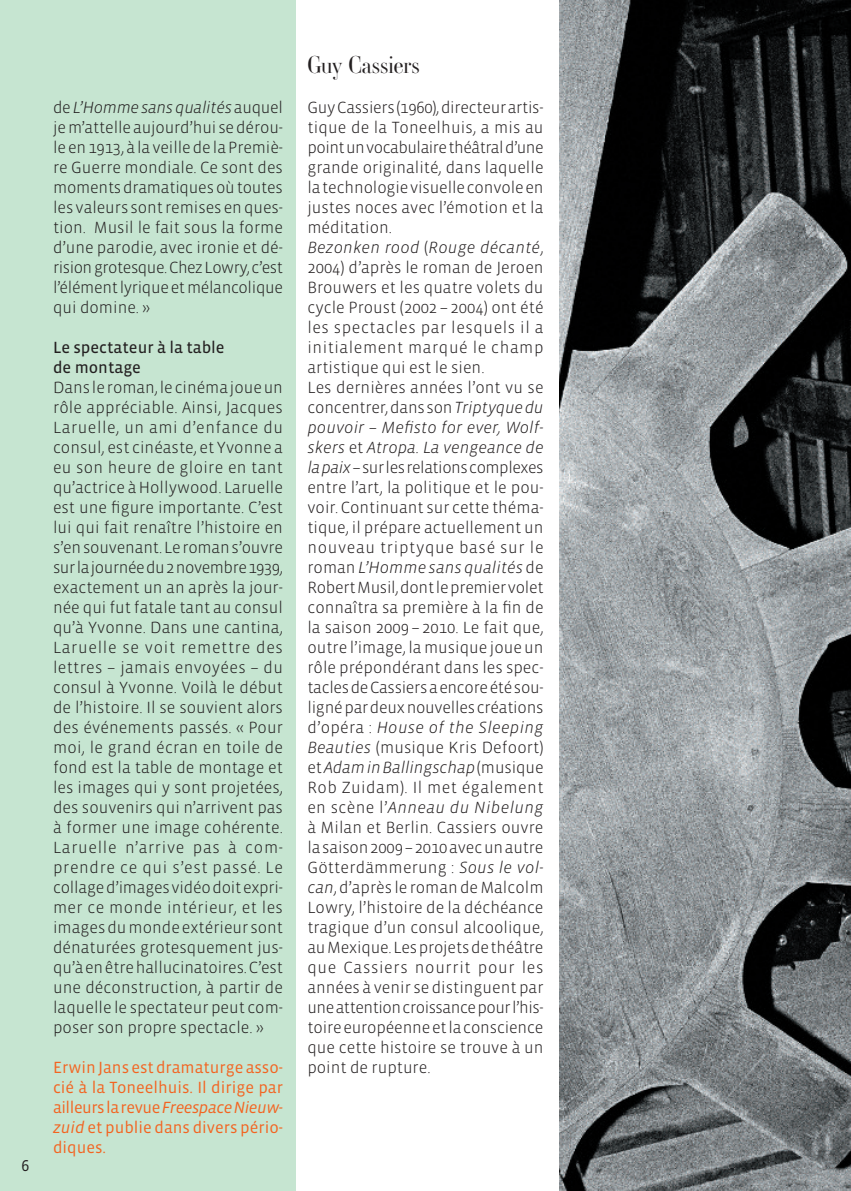
<style>
.page{position:relative;width:851px;height:1191px;background:#fff}
.page>*{position:absolute;margin:0;border:0;box-sizing:border-box;transform-origin:0 0}
.t1{font:300 24px "Ambroise Hu";color:#231f20}
.t2{font:300 16.6px/20px "Vista Sans OT";color:#231f20;text-align:justify}
.t3{font:16.6px/20px "Vista Sans OT";color:#f36421;text-align:justify}
.t4{font:16.6px/20px "Vista Sans OT";color:#231f20}
.t5{font:16px "Vista Sans OT";color:#231f20}
.s1{font-style:italic}
</style>
<div class="page">
<div style="left:0;top:0;width:296px;height:1191px;background:#c6e5d1"></div>
<img style="left:559px;top:0;width:291px;height:1191px">
<p class="t5" style="left:22px;top:1155px;width:9px">6</p>
<p class="t2" style="left:53px;top:97px;width:231px">de<span class="s1">L’Hommesansqualités</span>auquel jem’attelleaujourd’hui sedérou&shy;leen1913,àlaveilledelaPremiè&shy;re Guerre mondiale. Ce sont des momentsdramatiquesoùtoutes les valeurs sontremisesenques&shy;tion. Musil le fait sous la forme d’une parodie, avec ironie et dé&shy;risiongrotesque.ChezLowry,c’est l’élémentlyriqueetmélancolique qui domine. »</p>
<p class="t4" style="left:53px;top:337px;width:173px">Le spectateur à la table de montage</p>
<p class="t2" style="left:53px;top:377px;width:231px">Dansleroman,lecinémajoueun rôle appréciable. Ainsi, Jacques Laruelle, un ami d’enfance du consul, est cinéaste, et Yvonne a eu son heure de gloire en tant qu’actrice àHollywood. Laruelle est une figure importante. C’est lui qui fait renaître l’histoire en s’ensouvenant.Leromans’ouvre surlajournéedu2novembre1939, exactement un an après la jour&shy;née qui fut fatale tant au consul qu’à Yvonne. Dans une cantina, Laruelle se voit remettre des lettres – jamais envoyées – du consul à Yvonne. Voilà le début de l’histoire. Il se souvient alors des événements passés. « Pour moi, le grand écran en toile de fond est la table de montage et les images qui y sont projetées, des souvenirs qui n’arrivent pas à former une image cohérente.<br>Laruelle n’arrive pas à com&shy;prendre ce qui s’est passé. Le collaged’imagesvidéodoitexpri&shy;mer ce monde intérieur, et les imagesdumondeextérieur sont dénaturées grotesquement jus&shy;qu’àenêtrehallucinatoires.C’est une déconstruction, à partir de laquelle le spectateur peut com&shy;poser son propre spectacle. »</p>
<p class="t3" style="left:53px;top:1057px;width:231px">ErwinJans estdramaturge asso&shy;cié à la Toneelhuis. Il dirige par ailleurslarevue<span class="s1">FreespaceNieuw&shy;zuid</span> et publie dans divers pério&shy;diques.</p>
<h1 class="t1" style="left:307px;top:56px;width:114px">Guy cassiers</h1>
<p class="t2" style="left:307px;top:97px;width:238px;text-align:left">GuyCassiers(1960),directeurartis&shy;tique de la Toneelhuis, a mis au pointunvocabulairethéâtrald’une grande originalité, dans laquelle latechnologievisuelleconvoleen justes noces avec l’émotion et la méditation.<br><span class="s1">Bezonken rood</span> (<span class="s1">Rouge décanté</span>,<br>2004) d’après le roman de Jeroen<br>Brouwers et les quatre volets du cycle Proust (2002 – 2004) ont été les spectacles par lesquels il a initialement marqué le champ artistique qui est le sien.<br>Les dernières années l’ont vu se concentrer,dansson<span class="s1">Triptyquedu pouvoir – Mefisto for ever, Wolf&shy;skers</span> et <span class="s1">Atropa. La vengeance de lapaix</span>–surlesrelationscomplexes entre l’art, la politique et le pou&shy;voir. Continuant sur cette théma&shy;tique, il prépare actuellement un nouveau triptyque basé sur le roman<span class="s1">L’Homme sans qualités</span> de<br>RobertMusil,dontlepremiervolet connaîtra sa première à la fin de la saison 2009 – 2010. Le fait que, outre l’image, la musique joueun rôle prépondérant dans les spec&shy;taclesdeCassiersaencoreétésou&shy;lignépardeuxnouvellescréations d’opéra : <span class="s1">House of the Sleeping<br>Beauties</span> (musique Kris Defoort) et<span class="s1">AdaminBallingschap</span>(musique<br>Rob Zuidam). Il met également en scène l’<span class="s1">Anneau du Nibelung </span>à Milan et Berlin. Cassiers ouvre lasaison2009–2010avecunautre<br>Götterdämmerung : <span class="s1">Sous le vol&shy;can</span>,d’après le romandeMalcolm<br>Lowry, l’histoire de la déchéance tragique d’un consul alcoolique, auMexique.Lesprojetsdethéâtre que Cassiers nourrit pour les années à venir se distinguent par uneattentioncroissancepourl’his&shy;toireeuropéenneetlaconscience que cette histoire se trouve à un point de rupture.</p>
</div>
